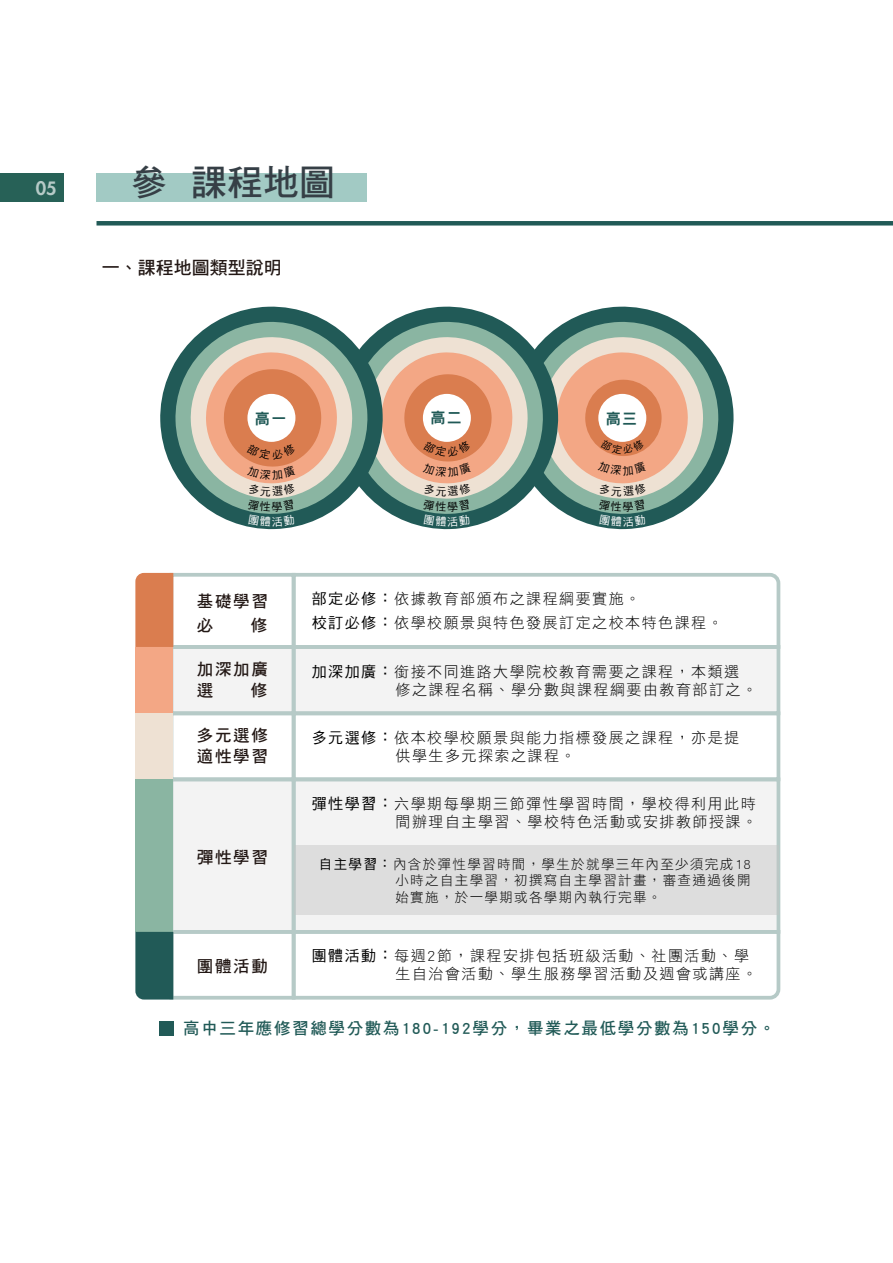
<style>
.page{position:relative;width:893px;height:1263px;background:#fff}
.page>*{position:absolute;margin:0;border:0;box-sizing:border-box;transform-origin:0 0}
.t1{font:36px "DF Hei Std W7";color:#363f46}
.t2{font:18px "DF Hei Std W7";color:#231815}
.t3{font:800 18px "Futura";color:#b6cac7}
.t4{font:16.5px "DF Hei Std W7";letter-spacing:.1em;color:#215a57}
.t5{font:16.5px/21px "DF Hei Std W7";letter-spacing:.1em;color:#231815}
.t6{font:15px/18px "DF Hei Std W3";letter-spacing:.1em;color:#000}
.t7{font:15px "DF Hei Std W9";color:#215a57}
.t8{font:13.5px/16.2px "DF Hei Std W3";letter-spacing:.1em;color:#000;text-align:justify}
.s1{font-family:"DF Hei Std W5"}
</style>
<div class="page">
<div style="left:96px;top:221px;width:797px;height:5px;background:#215a57"></div>
<div style="left:96px;top:174px;width:271px;height:28px;background:#a2cac4"></div>
<div style="left:0;top:174px;width:64px;height:28px;background:#276157"></div>
<div style="left:159px;top:1021px;width:14px;height:14px;background:#215a57"></div>
<div style="left:171px;top:647px;width:607px;height:66px;background:#f3f3f3"></div>
<div style="left:171px;top:779px;width:607px;height:153px;background:#f3f3f3"></div>
<div style="left:170px;top:573px;width:126px;height:76px;border:4px solid #b6cac7"></div>
<div style="left:170px;top:645px;width:126px;height:70px;border:4px solid #b6cac7"></div>
<div style="left:170px;top:711px;width:126px;height:70px;border:4px solid #b6cac7"></div>
<div style="left:170px;top:777px;width:126px;height:157px;border:4px solid #b6cac7"></div>
<div style="left:170px;top:930px;width:126px;height:69px;border:4px solid #b6cac7"></div>
<svg style="left:290px;top:572px;width:491px;height:79px"></svg>
<div style="left:292px;top:645px;width:488px;height:70px;border:4px solid #b6cac7"></div>
<div style="left:292px;top:711px;width:488px;height:70px;border:4px solid #b6cac7"></div>
<div style="left:292px;top:777px;width:488px;height:157px;border:4px solid #b6cac7"></div>
<svg style="left:290px;top:928px;width:491px;height:72px"></svg>
<div style="left:135px;top:573px;width:38px;height:74px;background:#da7d4f"></div>
<div style="left:135px;top:647px;width:38px;height:66px;background:#f3a785"></div>
<div style="left:135px;top:713px;width:38px;height:66px;background:#eee1d3"></div>
<div style="left:135px;top:779px;width:38px;height:153px;background:#8ab5a2"></div>
<div style="left:135px;top:932px;width:38px;height:67px;background:#215a57"></div>
<div style="left:294px;top:845px;width:484px;height:70px;background:#ddd"></div>
<svg style="left:569px;top:306px;width:165px;height:224px"></svg>
<svg style="left:394px;top:306px;width:106px;height:224px;fill:#215a57"></svg>
<svg style="left:160px;top:306px;width:164px;height:224px"></svg>
<svg style="left:174px;top:320px;width:546px;height:207px;background:#b5ac9a"></svg>
<p class="t3" style="left:36px;top:177px;width:22px">05</p>
<h1 class="t1" style="left:131px;top:163px;width:205px">參 課程地圖</h1>
<p class="t2" style="left:102px;top:257px;width:182px">一、課程地圖類型說明</p>
<p class="t7" style="left:255px;top:410px;width:33px">高一</p>
<p class="t7" style="left:430px;top:410px;width:33px">高二</p>
<p class="t7" style="left:606px;top:410px;width:33px">高三</p>
<p class="t5" style="left:197px;top:588px;width:72px;line-height:24px">基礎學習必</p>
<p class="t5" style="left:251px;top:614px;width:18px">修</p>
<p class="t5" style="left:197px;top:658px;width:72px">加深加廣選</p>
<p class="t5" style="left:251px;top:679px;width:18px">修</p>
<p class="t5" style="left:197px;top:725px;width:72px">多元選修適性學習</p>
<p class="t5" style="left:197px;top:846px;width:72px">彈性學習</p>
<p class="t5" style="left:197px;top:955px;width:72px">團體活動</p>
<p class="t6" style="left:312px;top:586px;width:413px;line-height:24px"><span class="s1">部定必修：</span>依據教育部頒布之課程綱要實施。<br><span class="s1">校訂必修：</span>依學校願景與特色發展訂定之校本特色課程。</p>
<p class="t6" style="left:395px;top:662px;width:363px;text-indent:-84px"><span class="s1">加深加廣：</span>銜接不同進路大學院校教育需要之課程，本類選修之課程名稱、學分數與課程綱要由教育部訂之。</p>
<p class="t6" style="left:395px;top:728px;width:345px;text-indent:-84px"><span class="s1">多元選修：</span>依本校學校願景與能力指標發展之課程，亦是提供學生多元探索之課程。</p>
<p class="t6" style="left:312px;top:794px;width:447px;text-align:right"><span class="s1">彈性學習：</span>六學期每學期三節彈性學習時間，學校得利用此時間辦理自主學習、學校特色活動或安排教師授課。</p>
<p class="t8" style="left:395px;top:856px;width:357px;text-indent:-77px"><span class="s1">自主學習：</span>內含於彈性學習時間，學生於就學三年內至少須完成18小時之自主學習，初撰寫自主學習計畫，審查通過後開始實施，於一學期或各學期內執行完畢。</p>
<p class="t6" style="left:395px;top:946px;width:363px;text-indent:-84px"><span class="s1">團體活動：</span>每週2節，課程安排包括班級活動、社團活動、學生自治會活動、學生服務學習活動及週會或講座。</p>
<p class="t4" style="left:183px;top:1019px;width:594px">高中三年應修習總學分數為180-192學分，畢業之最低學分數為150學分。</p>
</div>
